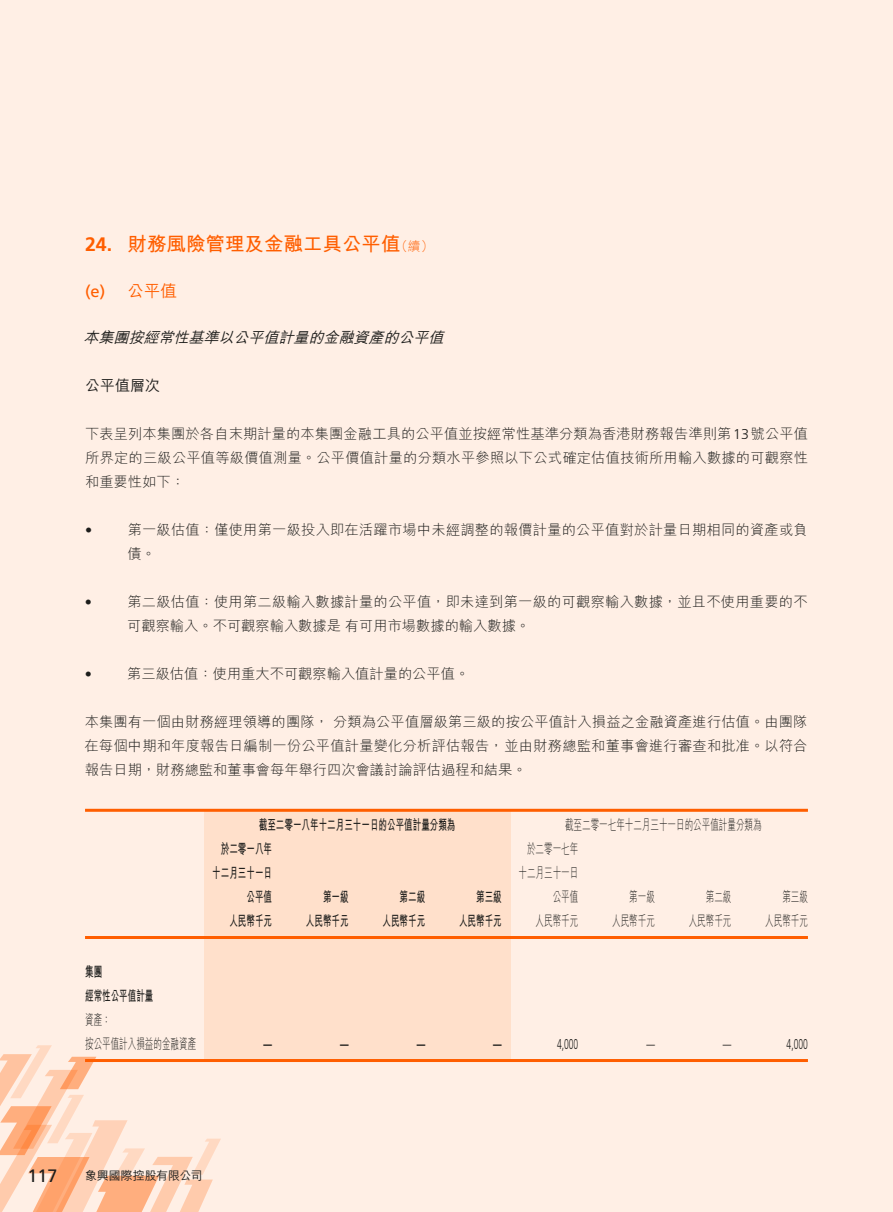
<style>
.page{position:relative;width:893px;height:1212px;background:#fff}
.page>*{position:absolute;margin:0;border:0;box-sizing:border-box;transform-origin:0 0}
.t1{font:700 19.5px "M Hei HK";color:#ff5e00}
.t2{font:18px "Frutiger LT Std";color:#1d1d1b}
.t3{font:16.5px "Frutiger LT Std";color:#ff5e00}
.t4{font:italic 500 15px "M Hei HK";color:#1d1d1b}
.t5{font:500 15px "M Hei HK";color:#1d1d1b}
.t6{font:300 14.25px/24px "M Hei HK";color:#1d1d1b;text-align:justify}
.t7{font:300 14.25px/24px "M Hei HK";color:#1d1d1b;scale:.6 1}
.t8{font:700 14.25px/24px "M Hei HK";color:#1d1d1b;scale:.6 1}
.t9{font:300 14.25px "Frutiger LT Std";color:#1d1d1b;scale:.6 1}
.t10{font:700 14.25px "Frutiger LT Std";color:#1d1d1b;scale:.6 1}
.t11{font:300 14.25px "Frutiger LT Std";color:#1d1d1b}
.t12{font:500 12px "M Hei HK";letter-spacing:-.015em;color:#1d1d1b}
.s1{font-family:"Frutiger LT Std"}
.s2{font-weight:300;font-size:12.75px}
.s3{font-family:"M Hei HK";font-weight:500}
</style>
<div class="page">
<div style="left:0;top:0;width:892px;height:1212px;background:#ffefe5"></div>
<svg style="left:0;top:1045px;width:221px;height:167px"></svg>
<div style="left:204px;top:809px;width:306px;height:250px;background:#ffe0cb"></div>
<hr style="left:85px;top:809px;width:723px;height:3px;background:#ff5e00">
<hr style="left:85px;top:936px;width:723px;height:3px;background:#ff5e00">
<hr style="left:85px;top:1059px;width:723px;height:3px;background:#ff5e00">
<h1 class="t1" style="left:85px;top:230px;width:350px"><span class="s1">24.</span> 財務風險管理及金融工具公平值<span class="s2">（續）</span></h1>
<p class="t3" style="left:85px;top:281px;width:94px">(e) <span class="s3">公平值</span></p>
<p class="t4" style="left:83px;top:327px;width:367px">本集團按經常性基準以公平值計量的金融資產的公平值</p>
<p class="t5" style="left:85px;top:375px;width:76px">公平值層次</p>
<p class="t6" style="left:85px;top:421px;width:725px">下表呈列本集團於各自末期計量的本集團金融工具的公平值並按經常性基準分類為香港財務報告準則第<span class="s1">13</span>號公平值所界定的三級公平值等級價值測量。公平價值計量的分類水平參照以下公式確定估值技術所用輸入數據的可觀察性和重要性如下：</p>
<p class="t11" style="left:85px;top:522px;width:9px">•</p>
<p class="t6" style="left:127px;top:517px;width:682px">第一級估值：僅使用第一級投入即在活躍市場中未經調整的報價計量的公平值對於計量日期相同的資產或負債。</p>
<p class="t11" style="left:85px;top:594px;width:9px">•</p>
<p class="t6" style="left:127px;top:589px;width:682px">第二級估值：使用第二級輸入數據計量的公平值，即未達到第一級的可觀察輸入數據，並且不使用重要的不可觀察輸入。不可觀察輸入數據是有可用市場數據的輸入數據。</p>
<p class="t11" style="left:85px;top:666px;width:9px">•</p>
<p class="t6" style="left:127px;top:661px;width:344px">第三級估值：使用重大不可觀察輸入值計量的公平值。</p>
<p class="t6" style="left:84px;top:709px;width:725px">本集團有一個由財務經理領導的團隊，分類為公平值層級第三級的按公平值計入損益之金融資產進行估值。由團隊在每個中期和年度報告日編制一份公平值計量變化分析評估報告，並由財務總監和董事會進行審查和批准。以符合報告日期，財務總監和董事會每年舉行四次會議討論評估過程和結果。</p>
<p class="t8" style="left:85px;top:958px;width:115px">集團<br>經常性公平值計量</p>
<p class="t7" style="left:85px;top:1007px;width:187px">資產：<br>按公平值計入損益的金融資產</p>
<p class="t8" style="left:259px;top:811px;width:329px">截至二零一八年十二月三十一日的公平值計量分類為</p>
<p class="t7" style="left:565px;top:812px;width:329px">截至二零一七年十二月三十一日的公平值計量分類為</p>
<p class="t8" style="left:221px;top:835px;width:87px">於二零一八年</p>
<p class="t7" style="left:527px;top:836px;width:87px">於二零一七年</p>
<p class="t8" style="left:212px;top:859px;width:101px">十二月三十一日</p>
<p class="t7" style="left:518px;top:860px;width:101px">十二月三十一日</p>
<p class="t8" style="left:246px;top:883px;width:44px">公平值</p>
<p class="t8" style="left:323px;top:883px;width:44px">第一級</p>
<p class="t8" style="left:400px;top:883px;width:44px">第二級</p>
<p class="t8" style="left:476px;top:883px;width:44px">第三級</p>
<p class="t7" style="left:553px;top:884px;width:44px">公平值</p>
<p class="t7" style="left:629px;top:884px;width:44px">第一級</p>
<p class="t7" style="left:706px;top:884px;width:44px">第二級</p>
<p class="t7" style="left:782px;top:884px;width:44px">第三級</p>
<p class="t8" style="left:229px;top:907px;width:73px">人民幣千元</p>
<p class="t8" style="left:306px;top:907px;width:73px">人民幣千元</p>
<p class="t8" style="left:382px;top:907px;width:73px">人民幣千元</p>
<p class="t8" style="left:459px;top:907px;width:73px">人民幣千元</p>
<p class="t7" style="left:536px;top:908px;width:73px">人民幣千元</p>
<p class="t7" style="left:612px;top:908px;width:73px">人民幣千元</p>
<p class="t7" style="left:689px;top:908px;width:73px">人民幣千元</p>
<p class="t7" style="left:765px;top:908px;width:73px">人民幣千元</p>
<p class="t10" style="left:264px;top:1035px;width:16px">—</p>
<p class="t10" style="left:340px;top:1035px;width:16px">—</p>
<p class="t10" style="left:417px;top:1035px;width:16px">—</p>
<p class="t10" style="left:493px;top:1035px;width:16px">—</p>
<p class="t9" style="left:557px;top:1036px;width:37px">4,000</p>
<p class="t9" style="left:646px;top:1036px;width:16px">—</p>
<p class="t9" style="left:723px;top:1036px;width:16px">—</p>
<p class="t9" style="left:787px;top:1036px;width:37px">4,000</p>
<p class="t2" style="left:28px;top:1165px;width:32px">117</p>
<p class="t12" style="left:85px;top:1167px;width:119px">象興國際控股有限公司</p>
</div>
